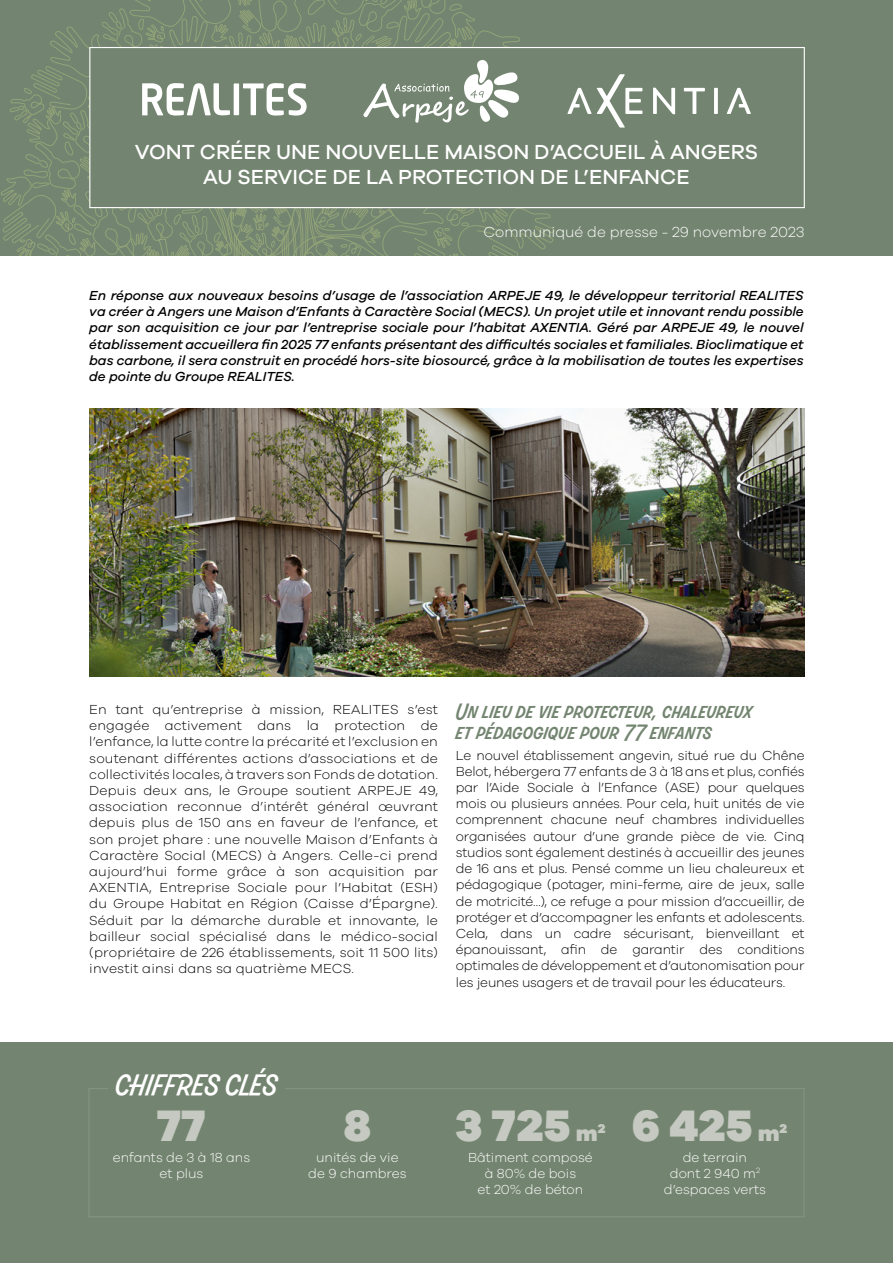
<style>
.page{position:relative;width:893px;height:1263px;background:#fff}
.page>*{position:absolute;margin:0;border:0;box-sizing:border-box;transform-origin:0 0}
.t1{font:900 45.3px "Galano Grotesque";color:#c5c9c1}
.t2{font:700 27px "Alkaline";color:#fff}
.t3{font:500 21px/25.2px "Galano Grotesque";color:#fff;text-align:center}
.t4{font:700 21px/21px "Alkaline Caps";color:#738570}
.t5{font:300 15px "Galano Grotesque";color:#fff}
.t6{font:300 13.5px/16.2px "Galano Grotesque";letter-spacing:-.005em;color:#000;text-align:justify}
.t7{font:italic 500 13.5px/16.2px "Galano Grotesque";color:#000;text-align:justify}
.t8{font:300 13.5px/16.2px "Galano Grotesque";color:#fff;text-align:center}
.s1{font-size:22.5px}
</style>
<div class="page">
<div style="left:0;top:1042px;width:893px;height:221px;background:#738570"></div>
<img style="left:89px;top:408px;width:716px;height:268px">
<div style="left:0;top:0;width:893px;height:255px;background:#738570"></div>
<div style="left:89px;top:47px;width:716px;height:161px;background:#738570;border:1px solid #fff"></div>
<svg style="left:89px;top:1088px;width:715px;height:129px"></svg>
<svg style="left:0;top:0;width:556px;height:256px"></svg>
<svg style="left:653px;top:88px;width:22px;height:26px"></svg>
<svg style="left:727px;top:88px;width:24px;height:26px"></svg>
<svg style="left:567px;top:74px;width:75px;height:54px"></svg>
<svg style="left:684px;top:88px;width:21px;height:26px"></svg>
<svg style="left:714px;top:88px;width:4px;height:26px"></svg>
<div style="left:108px;top:1074px;width:176px;height:19px;background:#738570"></div>
<h3 class="t3" style="left:135px;top:139px;width:625px">VONT CRÉER UNE NOUVELLE MAISON D’ACCUEIL À ANGERS<br>AU SERVICE DE LA PROTECTION DE L’ENFANCE</h3>
<p class="t5" style="left:483px;top:223px;width:323px">Communiqué de presse - 29 novembre 2023</p>
<p class="t7" style="left:89px;top:287px;width:716px">En réponse aux nouveaux besoins d’usage de l’association ARPEJE 49, le développeur territorial REALITES va créer à Angers une Maison d’Enfants à Caractère Social (MECS). Un projet utile et innovant rendu possible par son acquisition ce jour par l’entreprise sociale pour l’habitat AXENTIA. Géré par ARPEJE 49, le nouvel établissement accueillera fin 2025 77 enfants présentant des difficultés sociales et familiales. Bioclimatique et bas carbone, il sera construit en procédé hors-site biosourcé, grâce à la mobilisation de toutes les expertises de pointe du Groupe REALITES.</p>
<p class="t6" style="left:89px;top:701px;width:350px">En tant qu’entreprise à mission, REALITES s’est engagée activement dans la protection de l’enfance, la lutte contre la précarité et l’exclusion en soutenant différentes actions d’associations et de collectivités locales, à travers son Fonds de dotation.<br>Depuis deux ans, le Groupe soutient ARPEJE 49, association reconnue d’intérêt général œuvrant depuis plus de 150 ans en faveur de l’enfance, et son projet phare : une nouvelle Maison d’Enfants à Caractère Social (MECS) à Angers. Celle-ci prend aujourd’hui forme grâce à son acquisition par AXENTIA, Entreprise Sociale pour l’Habitat (ESH) du Groupe Habitat en Région (Caisse d’Épargne).<br>Séduit par la démarche durable et innovante, le bailleur social spécialisé dans le médico-social (propriétaire de 226 établissements, soit 11 500 lits) investit ainsi dans sa quatrième MECS.</p>
<h3 class="t4" style="left:456px;top:702px;width:298px">Un lieu de vie protecteur, chaleureux et pédagogique pour 77 enfants</h3>
<p class="t6" style="left:456px;top:746px;width:350px">Le nouvel établissement angevin, situé rue du Chêne Belot, hébergera 77 enfants de 3 à 18 ans et plus, confiés par l’Aide Sociale à l’Enfance (ASE) pour quelques mois ou plusieurs années. Pour cela, huit unités de vie comprennent chacune neuf chambres individuelles organisées autour d’une grande pièce de vie. Cinq studios sont également destinés à accueillir des jeunes de 16 ans et plus. Pensé comme un lieu chaleureux et pédagogique (potager, mini-ferme, aire de jeux, salle de motricité…), ce refuge a pour mission d’accueillir, de protéger et d’accompagner les enfants et adolescents.<br>Cela, dans un cadre sécurisant, bienveillant et épanouissant, afin de garantir des conditions optimales de développement et d’autonomisation pour les jeunes usagers et de travail pour les éducateurs.</p>
<h2 class="t2" style="left:115px;top:1067px;width:164px">CHIFFRES CLÉS</h2>
<h1 class="t1" style="left:157px;top:1096px;width:50px">77</h1>
<h1 class="t1" style="left:344px;top:1096px;width:28px">8</h1>
<h1 class="t1" style="left:455px;top:1096px;width:152px">3 725 <span class="s1">m</span><sup>2</sup></h1>
<h1 class="t1" style="left:632px;top:1096px;width:157px">6 425 <span class="s1">m</span><sup>2</sup></h1>
<p class="t8" style="left:113px;top:1148px;width:139px">enfants de 3 à 18 ans et plus</p>
<p class="t8" style="left:308px;top:1148px;width:100px">unités de vie de 9 chambres</p>
<p class="t8" style="left:468px;top:1148px;width:126px">Bâtiment composé à 80% de bois<br>et 20% de béton</p>
<p class="t8" style="left:664px;top:1148px;width:104px">de terrain<br>dont 2 940 m<sup>2 </sup>d’espaces verts</p>
</div>
